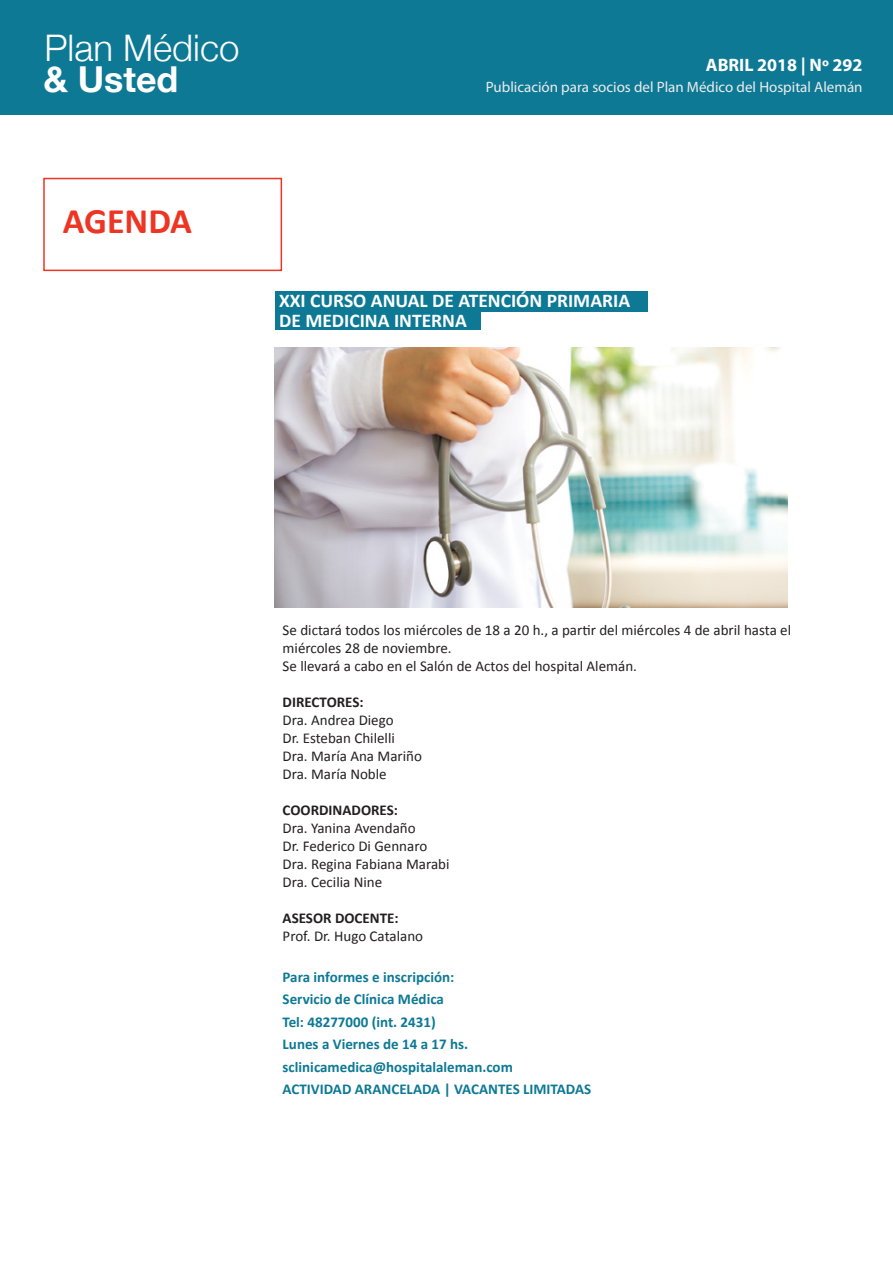
<style>
.page{position:relative;width:893px;height:1263px;background:#fff}
.page>*{position:absolute;margin:0;border:0;box-sizing:border-box;transform-origin:0 0}
.t1{font:300 36.6px "Helvetica Neue";color:#fff}
.t2{font:700 36px "Calibri";color:#ee3524}
.t3{font:700 35.7px "Helvetica Neue";color:#fff}
.t4{font:700 19.5px/19.5px "Calibri";color:#fff}
.t5{font:700 18px "Myriad Pro";color:#fff}
.t6{font:15px/18px "Calibri";color:#231f20}
.t7{font:700 15px/22.5px "Calibri";color:#0d7995}
.t8{font:15px "Myriad Pro";color:#ededec}
.t9{font:700 15px "Calibri";color:#231f20}
</style>
<div class="page">
<div style="left:0;top:0;width:893px;height:115px;background:#0d7995"></div>
<div style="left:43px;top:178px;width:239px;height:93px;border:2px solid #ee3524"></div>
<img style="left:275px;top:347px;width:513px;height:260px">
<div style="left:275px;top:291px;width:372px;height:20px;background:#0d7995"></div>
<div style="left:275px;top:309px;width:205px;height:21px;background:#0d7995"></div>
<h1 class="t1" style="left:45px;top:18px;width:196px">Plan Médico</h1>
<h3 class="t3" style="left:43px;top:51px;width:136px">&amp; Usted</h3>
<p class="t5" style="left:706px;top:55px;width:158px">ABRIL 2018 | Nº 292</p>
<p class="t8" style="left:486px;top:78px;width:378px">Publicación para socios del Plan Médico del Hospital Alemán</p>
<h2 class="t2" style="left:63px;top:196px;width:131px">AGENDA</h2>
<h3 class="t4" style="left:279px;top:290px;width:352px">XXI CURSO ANUAL DE ATENCIÓN PRIMARIA<br>DE MEDICINA INTERNA</h3>
<p class="t6" style="left:283px;top:621px;width:510px">Se dictará todos los miércoles de 18 a 20 h., a partir del miércoles 4 de abril hasta el miércoles 28 de noviembre.<br>Se llevará a cabo en el Salón de Actos del hospital Alemán.</p>
<p class="t9" style="left:283px;top:692px;width:83px">DIRECTORES:</p>
<p class="t6" style="left:283px;top:711px;width:141px">Dra. Andrea Diego<br>Dr. Esteban Chilelli<br>Dra. María Ana Mariño<br>Dra. María Noble</p>
<p class="t9" style="left:283px;top:800px;width:117px">COORDINADORES:</p>
<p class="t6" style="left:283px;top:819px;width:168px">Dra. Yanina Avendaño<br>Dr. Federico Di Gennaro<br>Dra. Regina Fabiana Marabi<br>Dra. Cecilia Nine</p>
<p class="t9" style="left:283px;top:908px;width:118px">ASESOR DOCENTE:</p>
<p class="t6" style="left:283px;top:927px;width:142px">Prof. Dr. Hugo Catalano</p>
<p class="t7" style="left:283px;top:965px;width:310px">Para informes e inscripción:<br>Servicio de Clínica Médica<br>Tel: 48277000 (int. 2431)<br>Lunes a Viernes de 14 a 17 hs. sclinicamedica@hospitalaleman.com<br>ACTIVIDAD ARANCELADA | VACANTES LIMITADAS</p>
</div>
